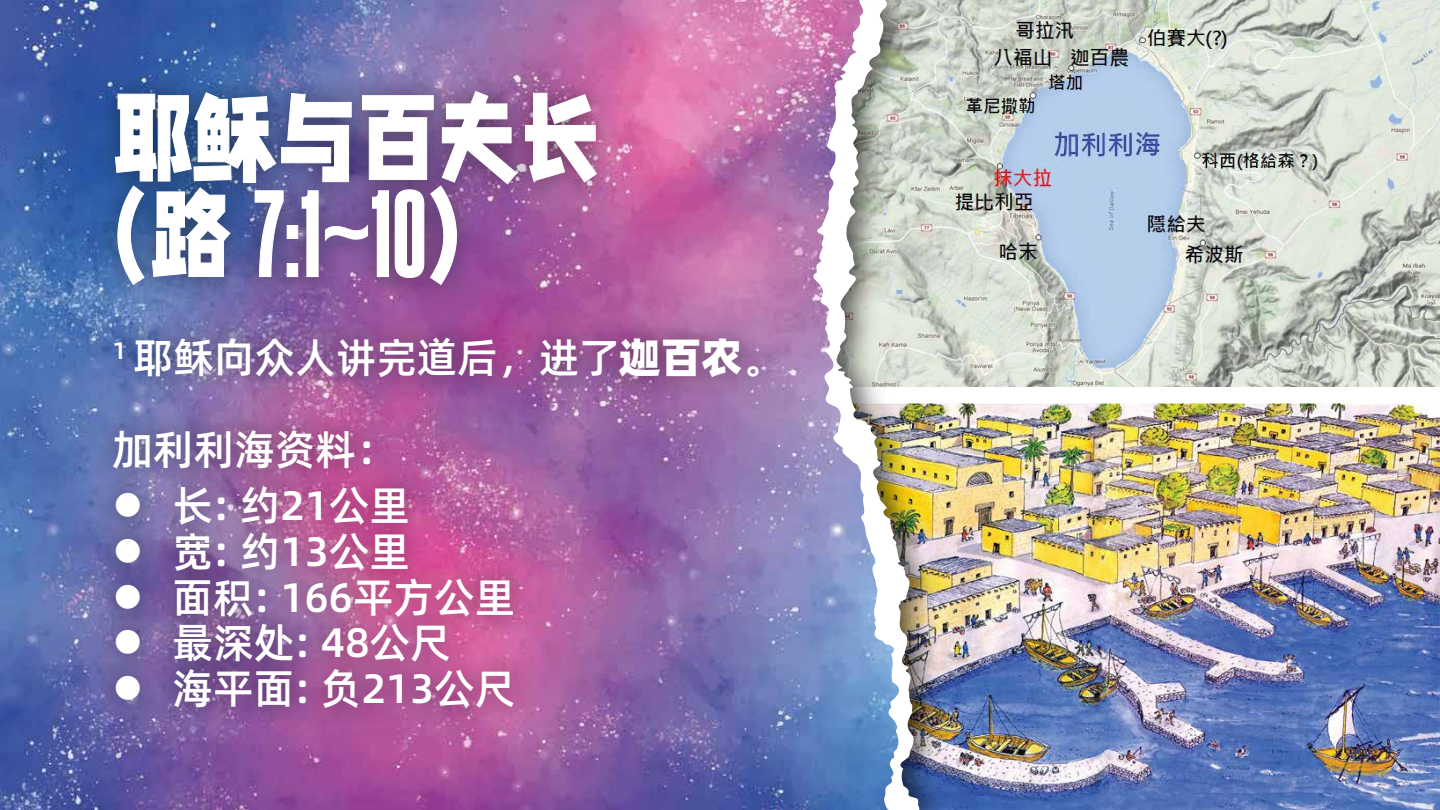
<style>
.page{position:relative;width:1440px;height:810px;background:#fff}
.page>*{position:absolute;margin:0;border:0;box-sizing:border-box;transform-origin:0 0}
.t1{font:104.25px "Steelfish Eb";color:#fff}
.t2{font:88.12px "Zi Zhi Qu Xi Mai Ti";color:#fff}
.t3{font:500 41.25px "Alibaba Pu Hui Ti";color:#fff}
.s1{font-family:"Zi Zhi Qu Xi Mai Ti";font-size:88.12px}
.s2{font-weight:800}
</style>
<div class="page">
<img style="left:921px;top:0;width:519px;height:810px">
<img style="left:902px;top:0;width:19px;height:810px">
<img style="left:0;top:0;width:902px;height:810px">
<img style="left:78px;top:57px;width:558px;height:278px">
<svg style="left:525px;top:93px;width:72px;height:90px;background:#99608c"></svg>
<img style="left:115px;top:91px;width:403px;height:194px">
<img style="left:79px;top:290px;width:748px;height:460px">
<h2 class="t2" style="left:113px;top:86px;width:491px">耶稣与百夫长</h2>
<h1 class="t1" style="left:113px;top:159px;width:354px"><span class="s1">(路</span> 7:1~10<span class="s1">)</span></h1>
<p class="t3" style="left:113px;top:326px;width:672px"><sup>1</sup> 耶稣向众人讲完道后，进了<span class="s2">迦百农</span>。</p>
<p class="t3" style="left:113px;top:417px;width:286px">加利利海资料：</p>
<p class="t3" style="left:113px;top:474px;width:299px">● 长: 约21公里</p>
<p class="t3" style="left:113px;top:519px;width:299px">● 宽: 约13公里</p>
<p class="t3" style="left:113px;top:565px;width:404px">● 面积: 166平方公里</p>
<p class="t3" style="left:113px;top:611px;width:340px">● 最深处: 48公尺</p>
<p class="t3" style="left:113px;top:657px;width:404px">● 海平面: 负213公尺</p>
</div>
